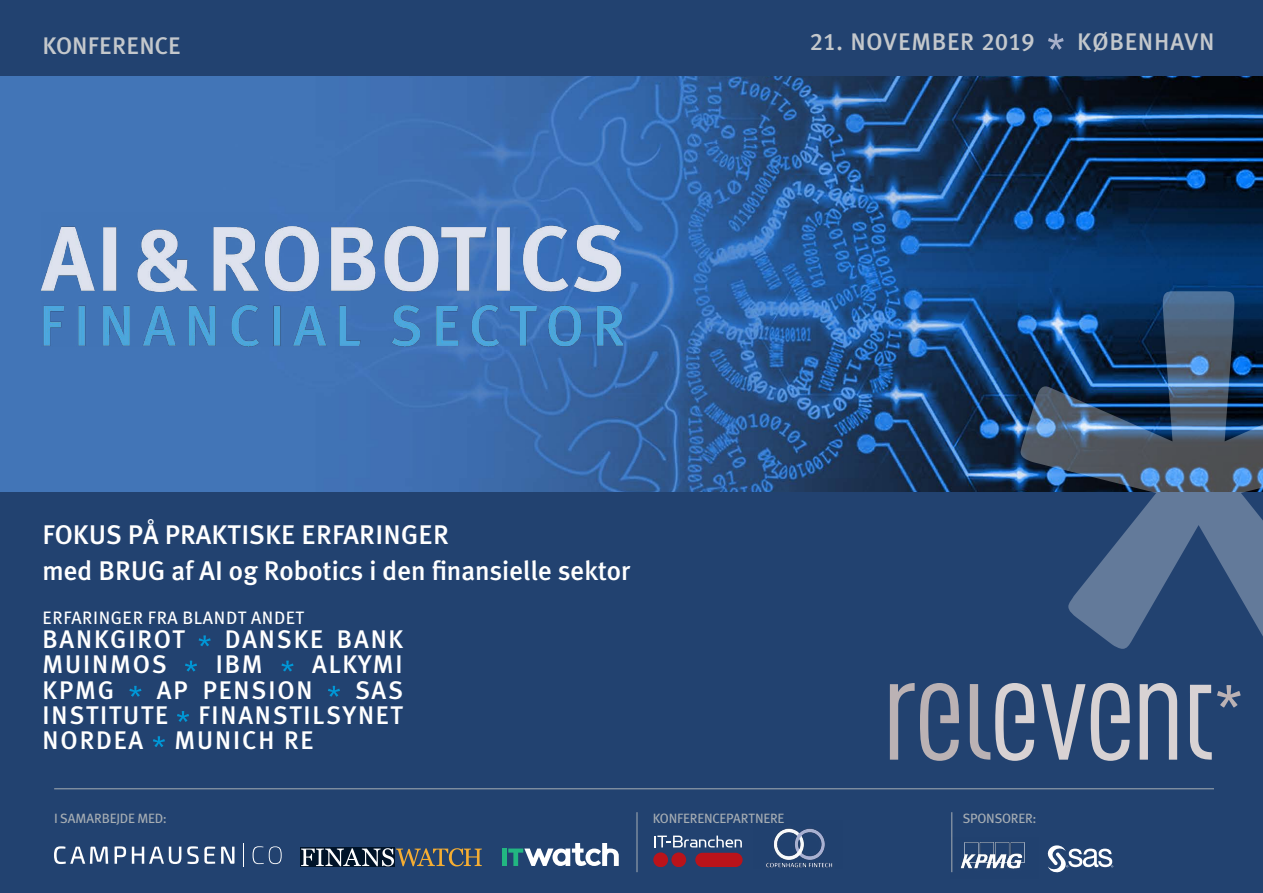
<style>
.page{position:relative;width:1263px;height:893px;background:#224270}
.page>*{position:absolute;margin:0;border:0;box-sizing:border-box;transform-origin:0 0}
.t1{font:500 27px/36px "Meta Plus";color:#fff}
.t2{font:25.5px/25.2px "Meta Medium LF";letter-spacing:.075em;color:#fff;text-align:justify}
.t3{font:500 24px "Meta Plus";letter-spacing:.02em;color:#c4c8cc}
.t4{font:18px "Meta Plus";letter-spacing:.03em;color:#fff}
.t5{font:13.5px "Meta Plus";letter-spacing:-.02em;color:#a7aeb4}
.s1{font-family:"Meta Plus Medium Caps";font-weight:400}
</style>
<div class="page">
<img style="left:0;top:77px;width:1263px;height:414px">
<svg style="left:1020px;top:291px;width:243px;height:358px"></svg>
<svg style="left:1041px;top:684px;width:44px;height:76px"></svg>
<svg style="left:1140px;top:683px;width:37px;height:77px"></svg>
<svg style="left:890px;top:683px;width:69px;height:78px"></svg>
<svg style="left:970px;top:683px;width:64px;height:78px"></svg>
<svg style="left:1091px;top:683px;width:39px;height:78px"></svg>
<svg style="left:1190px;top:685px;width:50px;height:75px"></svg>
<hr style="left:54px;top:788px;width:1160px;height:1px;background:#a7aeb4">
<svg style="left:1048px;top:34px;width:16px;height:16px"></svg>
<svg style="left:199px;top:635px;width:12px;height:11px"></svg>
<svg style="left:185px;top:661px;width:12px;height:10px"></svg>
<svg style="left:281px;top:661px;width:12px;height:10px"></svg>
<svg style="left:129px;top:686px;width:12px;height:11px"></svg>
<svg style="left:328px;top:686px;width:12px;height:11px"></svg>
<svg style="left:177px;top:711px;width:12px;height:11px"></svg>
<svg style="left:153px;top:736px;width:12px;height:11px"></svg>
<img style="left:41px;top:213px;width:581px;height:133px">
<hr style="left:951px;top:812px;width:1px;height:60px;background:#a7aeb4">
<hr style="left:637px;top:812px;width:1px;height:60px;background:#a7aeb4">
<div style="left:502px;top:848px;width:5px;height:18px;background:#22b681"></div>
<svg style="left:508px;top:843px;width:111px;height:23px"></svg>
<img style="left:951px;top:837px;width:74px;height:36px">
<svg style="left:1048px;top:845px;width:65px;height:27px"></svg>
<svg style="left:653px;top:836px;width:90px;height:30px"></svg>
<img style="left:766px;top:828px;width:67px;height:40px">
<div style="left:300px;top:847px;width:95px;height:20px;background:#001328"></div>
<svg style="left:301px;top:848px;width:181px;height:18px"></svg>
<svg style="left:54px;top:846px;width:54px;height:18px"></svg>
<svg style="left:115px;top:846px;width:11px;height:18px"></svg>
<svg style="left:132px;top:847px;width:49px;height:17px"></svg>
<svg style="left:187px;top:846px;width:28px;height:18px"></svg>
<svg style="left:221px;top:847px;width:13px;height:17px"></svg>
<svg style="left:243px;top:843px;width:1px;height:24px"></svg>
<svg style="left:253px;top:846px;width:29px;height:18px"></svg>
<p class="t3" style="left:43px;top:32px;width:140px">KONFERENCE</p>
<p class="t3" style="left:810px;top:27px;width:226px"><span class="s1">21</span>. NOVEMBER <span class="s1">2019</span></p>
<p class="t3" style="left:1077px;top:27px;width:139px">KØBENHAVN</p>
<p class="t1" style="left:43px;top:517px;width:589px">FOKUS PÅ PRAKTISKE ERFARINGER<br>med BRUG af AI og Robotics i den finansielle sektor</p>
<p class="t4" style="left:43px;top:607px;width:264px">ERFARINGER FRA BLANDT ANDET</p>
<p class="t2" style="left:43px;top:627px;width:143px">BANKGIROT</p>
<p class="t2" style="left:225px;top:627px;width:180px">DANSKE BANK</p>
<p class="t2" style="left:43px;top:652px;width:126px">MUINMOS</p>
<p class="t2" style="left:216px;top:652px;width:49px">IBM</p>
<p class="t2" style="left:312px;top:652px;width:92px">ALKYMI</p>
<p class="t2" style="left:43px;top:677px;width:73px">KPMG</p>
<p class="t2" style="left:157px;top:677px;width:157px">AP PENSION</p>
<p class="t2" style="left:43px;top:677px;width:362px;text-indent:313px">SAS INSTITUTE FINANSTILSYNET NORDEA MUNICH RE</p>
<p class="t5" style="left:54px;top:810px;width:114px">I SAMARBEJDE MED:</p>
<p class="t5" style="left:653px;top:810px;width:133px">KONFERENCEPARTNERE</p>
<p class="t5" style="left:963px;top:810px;width:76px">SPONSORER:</p>
</div>
